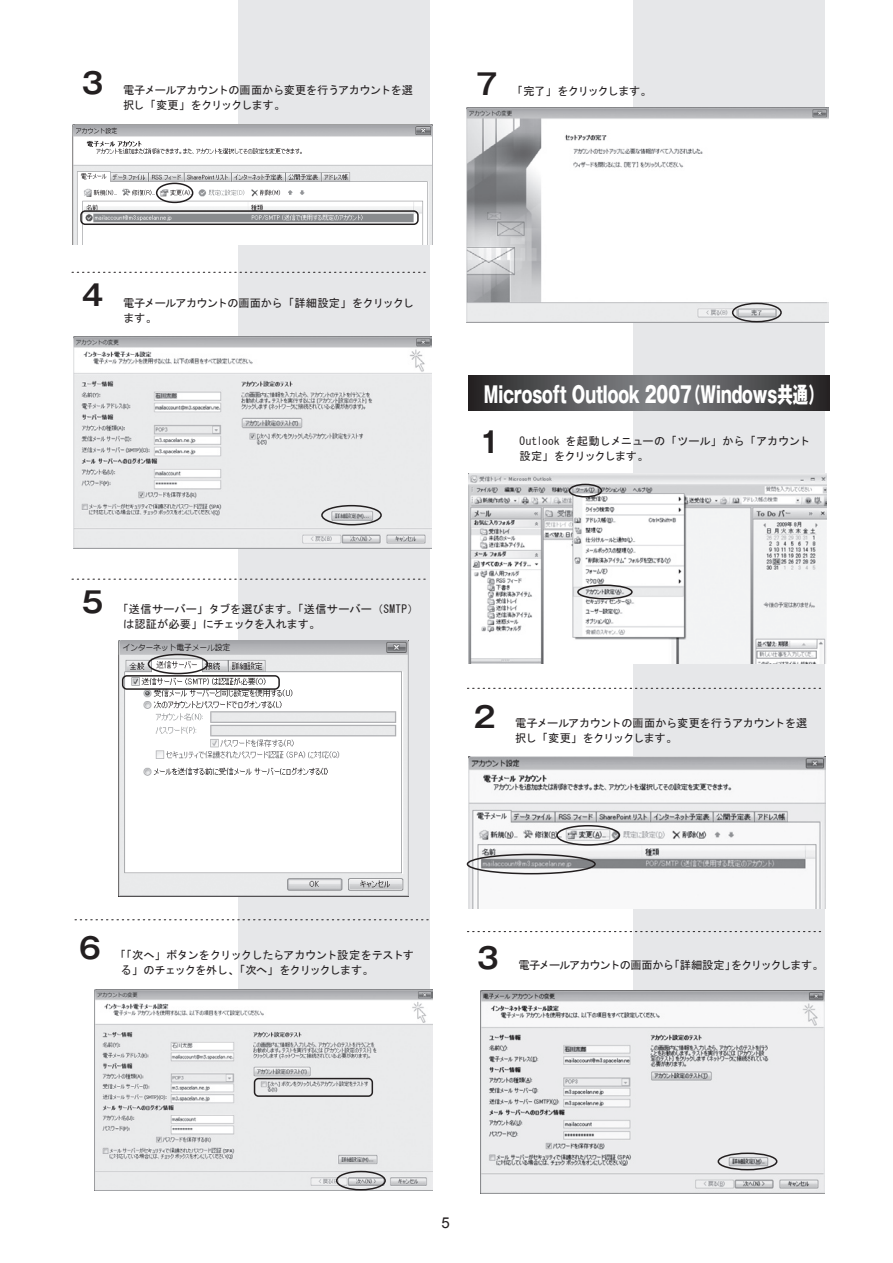
<style>
.page{position:relative;width:893px;height:1263px;background:#fff}
.page>*{position:absolute;margin:0;border:0;box-sizing:border-box;transform-origin:0 0}
.t1{font:700 28.65px "Gothic MB101 Pro De";color:#231f20}
.t2{font:800 22.05px "Gothic MB101 Pro";color:#fff;scale:.71 1}
.t3{font:15px "Arial";color:#231f20}
.t4{font:11.25px/15px "MS Gothic";letter-spacing:-.045em;color:#231f20}
.t5{font:11.25px/15px "MS Gothic";color:#231f20}
.t6{font:11.25px "MS Gothic";letter-spacing:-.085em;color:#231f20}
.t7{font:11.25px "MS Gothic";letter-spacing:-.075em;color:#231f20}
</style>
<div class="page">
<div style="left:238px;top:0;width:191px;height:1182px;background:#e6e7e9"></div>
<div style="left:634px;top:0;width:191px;height:1182px;background:#e6e7e9"></div>
<img style="left:481px;top:990px;width:343px;height:203px">
<img style="left:469px;top:474px;width:358px;height:189px">
<img style="left:468px;top:756px;width:358px;height:153px">
<img style="left:94px;top:990px;width:339px;height:201px">
<img style="left:466px;top:108px;width:363px;height:215px">
<img style="left:72px;top:125px;width:361px;height:120px">
<img style="left:74px;top:337px;width:358px;height:212px">
<img style="left:119px;top:640px;width:290px;height:256px">
<div style="left:718px;top:1152px;width:59px;height:18px;border:2px solid #231f20;border-radius:50%"></div>
<div style="left:569px;top:484px;width:33px;height:13px;border:2px solid #231f20;border-radius:50%"></div>
<div style="left:577px;top:584px;width:56px;height:15px;border:2px solid #231f20;border-radius:50%"></div>
<div style="left:556px;top:825px;width:64px;height:21px;border:2px solid #231f20;border-radius:50%"></div>
<div style="left:467px;top:854px;width:129px;height:20px;border:2px solid #231f20;border-radius:50%"></div>
<svg style="left:468px;top:376px;width:362px;height:35px;background:#555557"></svg>
<svg style="left:467px;top:688px;width:354px;height:1px"></svg>
<svg style="left:467px;top:931px;width:354px;height:1px"></svg>
<div style="left:336px;top:1171px;width:50px;height:19px;border:2px solid #231f20;border-radius:50%"></div>
<div style="left:156px;top:183px;width:37px;height:20px;border:2px solid #231f20;border-radius:50%"></div>
<div style="left:321px;top:505px;width:61px;height:20px;border:2px solid #231f20;border-radius:50%"></div>
<div style="left:148px;top:654px;width:60px;height:20px;border:2px solid #231f20;border-radius:50%"></div>
<svg style="left:72px;top:272px;width:354px;height:1px"></svg>
<svg style="left:72px;top:579px;width:354px;height:1px"></svg>
<div style="left:80px;top:210px;width:339px;height:15px;border:2px solid #231f20;border-radius:4px"></div>
<div style="left:122px;top:675px;width:158px;height:15px;border:2px solid #231f20;border-radius:4px"></div>
<div style="left:254px;top:1078px;width:119px;height:19px;border:2px solid #231f20;border-radius:4px"></div>
<div style="left:732px;top:303px;width:50px;height:19px;border:2px solid #231f20;border-radius:50%"></div>
<svg style="left:75px;top:919px;width:355px;height:1px"></svg>
<h1 class="t1" style="left:82px;top:59px;width:23px">3</h1>
<p class="t4" style="left:123px;top:83px;width:291px">電子メールアカウントの画面から変更を行うアカウントを選択し「変更」をクリックします。</p>
<h1 class="t1" style="left:476px;top:61px;width:23px">7</h1>
<p class="t7" style="left:512px;top:85px;width:141px">「完了」をクリックします。</p>
<h1 class="t1" style="left:82px;top:272px;width:23px">4</h1>
<p class="t4" style="left:123px;top:295px;width:292px">電子メールアカウントの画面から「詳細設定」をクリックします。</p>
<h1 class="t1" style="left:82px;top:578px;width:23px">5</h1>
<p class="t5" style="left:123px;top:602px;width:297px;text-indent:-6px">「送信サーバー」タブを選びます。「送信サーバー（SMTP）は認証が必要」にチェックを入れます。</p>
<h2 class="t2" style="left:484px;top:376px;width:480px">Microsoft Outlook 2007（Windows共通）</h2>
<h1 class="t1" style="left:479px;top:418px;width:23px">1</h1>
<p class="t4" style="left:520px;top:434px;width:292px">Outlook を起動しメニューの「ツール」から「アカウント設定」をクリックします。</p>
<h1 class="t1" style="left:474px;top:693px;width:23px">2</h1>
<p class="t4" style="left:515px;top:716px;width:294px">電子メールアカウントの画面から変更を行うアカウントを選択し「変更」をクリックします。</p>
<h1 class="t1" style="left:79px;top:924px;width:23px">6</h1>
<p class="t4" style="left:121px;top:947px;width:295px;text-indent:-6px">「「次へ」ボタンをクリックしたらアカウント設定をテストする」のチェックを外し、「次へ」をクリックします。</p>
<h1 class="t1" style="left:477px;top:935px;width:23px">3</h1>
<p class="t6" style="left:518px;top:959px;width:307px">電子メールアカウントの画面から「詳細設定」をクリックします。</p>
<h3 class="t3" style="left:441px;top:1213px;width:10px">5</h3>
</div>
